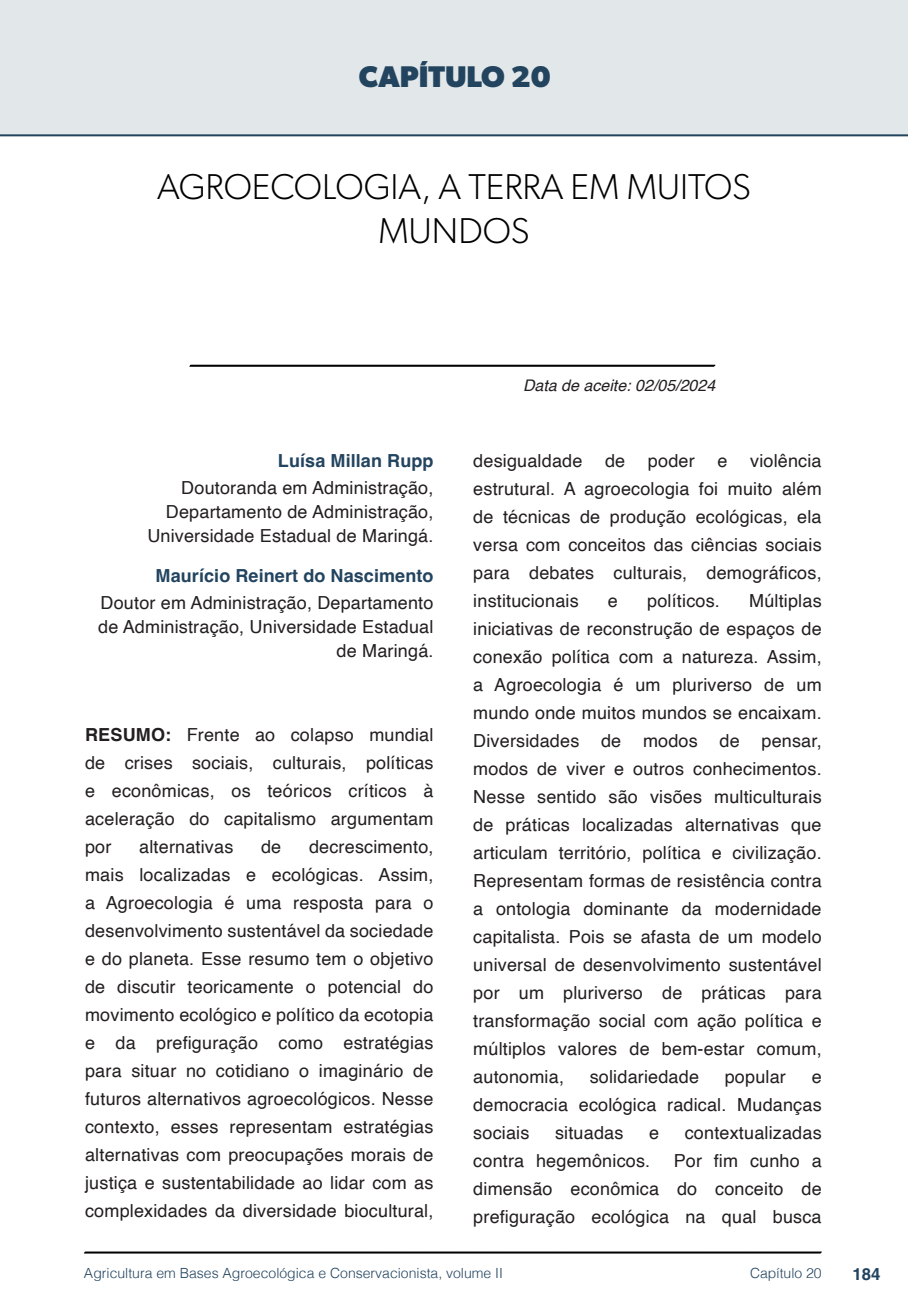
<style>
.page{position:relative;width:908px;height:1304px;background:#fff}
.page>*{position:absolute;margin:0;border:0;box-sizing:border-box;transform-origin:0 0}
.nome_artigos{font:300 36px/44px "Gibson";color:#000;text-align:center}
.capítulos{font:700 30px "Gibson";color:#23445f}
.Resumos_e_PC_TXT{font:18px/28px "Helvetica";letter-spacing:.01em;color:#231f20;text-align:justify}
.info_autores{font:18px/24px "Helvetica";letter-spacing:.01em;color:#231f20;text-align:right}
.nome_autores{font:700 18px "Helvetica";letter-spacing:.005em;color:#23445f}
.t1{font:700 16.8px "Helvetica";color:#23445f}
.t2{font:italic 16px "Helvetica";color:#231f20}
.t3{font:300 14px "Helvetica";color:#23445f}
.s1{font-weight:700}
</style>
<div class="page">
<svg style="left:84px;top:1251px;width:737px;height:3px;background:#515151"></svg>
<svg style="left:189px;top:364px;width:526px;height:3px;background:#4f4f4f"></svg>
<div style="left:0;top:0;width:907px;height:136px;background:#e2e7e9"></div>
<div style="left:44px;top:72px;width:68px;height:61px;background:#e2e7e9"></div>
<p class="capítulos" style="left:359px;top:58px;width:193px">CAPÍTULO 20</p>
<p class="nome_artigos" style="left:157px;top:164px;width:595px">AGROECOLOGIA, A TERRA EM MUITOS<br>MUNDOS</p>
<p class="nome_autores" style="left:278px;top:450px;width:157px">Luísa Millan Rupp</p>
<p class="info_autores" style="left:147px;top:477px;width:287px">Doutoranda em Administração,<br>Departamento de Administração,<br>Universidade Estadual de Maringá.</p>
<p class="nome_autores" style="left:155px;top:564px;width:279px">Maurício Reinert do Nascimento</p>
<p class="info_autores" style="left:98px;top:591px;width:337px">Doutor em Administração, Departamento de Administração, Universidade Estadual de Maringá.</p>
<p class="Resumos_e_PC_TXT" style="left:85px;top:721px;width:350px"><span class="s1">RESUMO:</span> Frente ao colapso mundial de crises sociais, culturais, políticas e econômicas, os teóricos críticos à aceleração do capitalismo argumentam por</p>
<p class="Resumos_e_PC_TXT" style="left:85px;top:833px;width:350px;text-indent:224px">decrescimento, mais localizadas e ecológicas. Assim, a Agroecologia é uma resposta para o desenvolvimento sustentável da sociedade e do planeta. Esse resumo tem o objetivo de discutir teoricamente o potencial do movimento ecológico e político da ecotopia e da prefiguração como estratégias para situar no cotidiano o imaginário de futuros alternativos agroecológicos. Nesse contexto, esses representam estratégias alternativas com preocupações morais de justiça e sustentabilidade ao lidar com as complexidades da diversidade biocultural,</p>
<p class="Resumos_e_PC_TXT" style="left:139px;top:833px;width:96px">alternativas</p>
<p class="Resumos_e_PC_TXT" style="left:261px;top:833px;width:22px">de</p>
<p class="t2" style="left:523px;top:373px;width:194px">Data de aceite: 02/05/2024</p>
<p class="Resumos_e_PC_TXT" style="left:473px;top:447px;width:350px;text-indent:277px">violência estrutural. A agroecologia foi muito além de técnicas de produção ecológicas, ela versa com conceitos das ciências sociais para debates culturais, demográficos, institucionais</p>
<p class="Resumos_e_PC_TXT" style="left:473px;top:447px;width:111px">desigualdade</p>
<p class="Resumos_e_PC_TXT" style="left:605px;top:447px;width:22px">de</p>
<p class="Resumos_e_PC_TXT" style="left:647px;top:447px;width:48px">poder</p>
<p class="Resumos_e_PC_TXT" style="left:717px;top:447px;width:12px">e</p>
<p class="Resumos_e_PC_TXT" style="left:473px;top:587px;width:350px;text-indent:276px">Múltiplas iniciativas de reconstrução de espaços de conexão política com a natureza. Assim, a Agroecologia é um pluriverso de um mundo onde muitos mundos se encaixam.<br>Diversidades de modos de pensar, modos de viver e outros conhecimentos.<br>Nesse sentido são visões multiculturais de práticas localizadas alternativas que articulam território, política e civilização.<br>Representam formas de resistência contra a ontologia dominante da modernidade capitalista. Pois se afasta de um modelo universal de desenvolvimento sustentável por um pluriverso de práticas para transformação social com ação política e múltiplos valores de bem-estar comum, autonomia,</p>
<p class="Resumos_e_PC_TXT" style="left:607px;top:587px;width:12px">e</p>
<p class="Resumos_e_PC_TXT" style="left:647px;top:587px;width:74px">políticos.</p>
<p class="Resumos_e_PC_TXT" style="left:589px;top:1063px;width:111px">solidariedade</p>
<p class="Resumos_e_PC_TXT" style="left:724px;top:1063px;width:63px">popular</p>
<p class="Resumos_e_PC_TXT" style="left:473px;top:1063px;width:350px;text-indent:338px">e democracia ecológica radical. Mudanças sociais</p>
<p class="Resumos_e_PC_TXT" style="left:555px;top:1119px;width:70px">situadas</p>
<p class="Resumos_e_PC_TXT" style="left:648px;top:1119px;width:12px">e</p>
<p class="Resumos_e_PC_TXT" style="left:684px;top:1119px;width:138px">contextualizadas</p>
<p class="Resumos_e_PC_TXT" style="left:473px;top:1147px;width:178px">contra hegemônicos.</p>
<p class="Resumos_e_PC_TXT" style="left:473px;top:1147px;width:350px;text-indent:200px">Por fim cunho a dimensão econômica do conceito de prefiguração ecológica na qual busca</p>
<p class="t3" style="left:84px;top:1261px;width:420px">Agricultura em Bases Agroecológica e Conservacionista, volume II</p>
<p class="t3" style="left:749px;top:1261px;width:73px">Capítulo 20</p>
<p class="t1" style="left:851px;top:1264px;width:30px">184</p>
</div>
